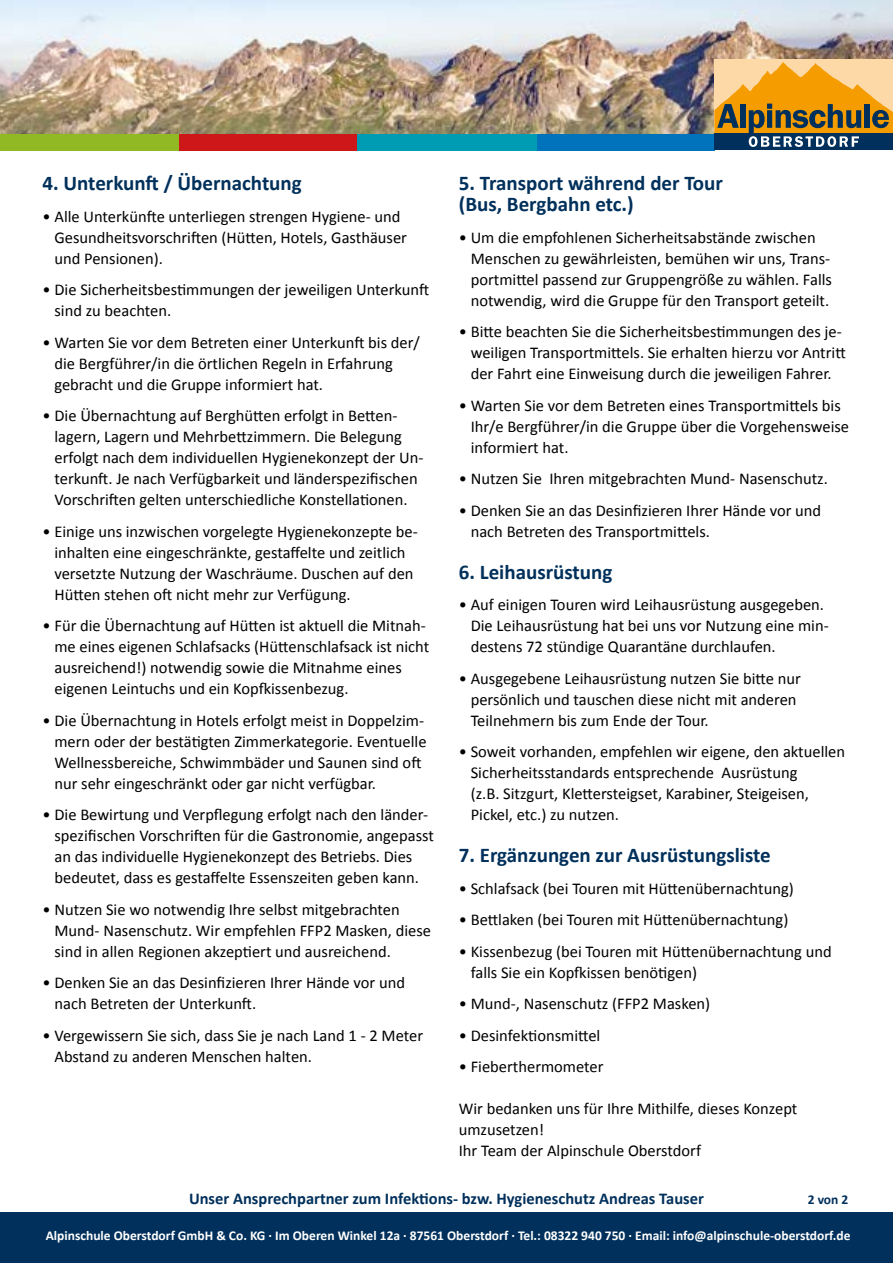
<style>
.page{position:relative;width:893px;height:1263px;background:#fff}
.page>*{position:absolute;margin:0;border:0;box-sizing:border-box;transform-origin:0 0}
.t1{font:700 21px/21px "Calibri";color:#00305b}
.t2{font:16.5px/21px "Calibri";color:#000}
.t3{font:700 16.5px "Calibri";color:#00305b}
.t4{font:700 13.5px "Calibri";color:#fff}
.t5{font:700 13.5px "Calibri";color:#00305b}
</style>
<div class="page">
<div style="left:0;top:1212px;width:893px;height:51px;background:#00305b"></div>
<img style="left:0;top:0;width:893px;height:134px">
<div style="left:536px;top:134px;width:178px;height:16px;background:#0073bc"></div>
<div style="left:179px;top:134px;width:178px;height:16px;background:#cd1719"></div>
<div style="left:357px;top:134px;width:179px;height:16px;background:#009cb4"></div>
<div style="left:714px;top:60px;width:179px;height:74px;background:#fdd9a7"></div>
<div style="left:714px;top:134px;width:179px;height:16px;background:#00305b"></div>
<svg style="left:714px;top:62px;width:179px;height:85px"></svg>
<div style="left:0;top:134px;width:179px;height:16px;background:#90b923"></div>
<p class="t1" style="left:43px;top:172px;width:261px">4. Unterkunft / Übernachtung</p>
<p class="t2" style="left:54px;top:205px;width:354px;text-indent:-12px">• Alle Unterkünfte unterliegen strengen Hygiene- und<br>Gesundheitsvorschriften (Hütten, Hotels, Gasthäuser und Pensionen).</p>
<p class="t2" style="left:54px;top:278px;width:376px;text-indent:-12px">• Die Sicherheitsbestimmungen der jeweiligen Unterkunft sind zu beachten.</p>
<p class="t2" style="left:54px;top:331px;width:367px;text-indent:-12px">• Warten Sie vor dem Betreten einer Unterkunft bis der/ die Bergführer/in die örtlichen Regeln in Erfahrung gebracht und die Gruppe informiert hat.</p>
<p class="t2" style="left:54px;top:404px;width:370px;text-indent:-12px">• Die Übernachtung auf Berghütten erfolgt in Betten&shy;lagern, Lagern und Mehrbettzimmern. Die Belegung erfolgt nach dem individuellen Hygienekonzept der Un&shy;terkunft. Je nach Verfügbarkeit und länderspezifischen Vorschriften gelten unterschiedliche Konstellationen.</p>
<p class="t2" style="left:54px;top:520px;width:365px;text-indent:-12px">• Einige uns inzwischen vorgelegte Hygienekonzepte be&shy;inhalten eine eingeschränkte, gestaffelte und zeitlich versetzte Nutzung der Waschräume. Duschen auf den Hütten stehen oft nicht mehr zur Verfügung.</p>
<p class="t2" style="left:54px;top:614px;width:376px;text-indent:-12px">• Für die Übernachtung auf Hütten ist aktuell die Mitnah&shy;me eines eigenen Schlafsacks (Hüttenschlafsack ist nicht ausreichend!) notwendig sowie die Mitnahme eines eigenen Leintuchs und ein Kopfkissenbezug.</p>
<p class="t2" style="left:54px;top:709px;width:374px;text-indent:-12px">• Die Übernachtung in Hotels erfolgt meist in Doppelzim&shy;mern oder der bestätigten Zimmerkategorie. Eventuelle Wellnessbereiche, Schwimmbäder und Saunen sind oft nur sehr eingeschränkt oder gar nicht verfügbar.</p>
<p class="t2" style="left:54px;top:803px;width:381px;text-indent:-12px">• Die Bewirtung und Verpflegung erfolgt nach den länder&shy;spezifischen Vorschriften für die Gastronomie, angepasst an das individuelle Hygienekonzept des Betriebs. Dies bedeutet, dass es gestaffelte Essenszeiten geben kann.</p>
<p class="t2" style="left:54px;top:898px;width:378px;text-indent:-12px">• Nutzen Sie wo notwendig Ihre selbst mitgebrachten<br>Mund- Nasenschutz. Wir empfehlen FFP2 Masken, diese sind in allen Regionen akzeptiert und ausreichend.</p>
<p class="t2" style="left:54px;top:971px;width:352px;text-indent:-12px">• Denken Sie an das Desinfizieren Ihrer Hände vor und nach Betreten der Unterkunft.</p>
<p class="t2" style="left:54px;top:1024px;width:370px;text-indent:-12px">• Vergewissern Sie sich, dass Sie je nach Land 1 - 2 Meter<br>Abstand zu anderen Menschen halten.</p>
<p class="t1" style="left:459px;top:172px;width:266px">5. Transport während der Tour (Bus, Bergbahn etc.)</p>
<p class="t2" style="left:471px;top:226px;width:363px;text-indent:-12px">• Um die empfohlenen Sicherheitsabstände zwischen Menschen zu gewährleisten, bemühen wir uns, Trans&shy;portmittel passend zur Gruppengröße zu wählen. Falls notwendig, wird die Gruppe für den Transport geteilt.</p>
<p class="t2" style="left:471px;top:320px;width:377px;text-indent:-12px">• Bitte beachten Sie die Sicherheitsbestimmungen des je&shy;weiligen Transportmittels. Sie erhalten hierzu vor Antritt der Fahrt eine Einweisung durch die jeweiligen Fahrer.</p>
<p class="t2" style="left:471px;top:394px;width:380px;text-indent:-12px">• Warten Sie vor dem Betreten eines Transportmittels bis<br>Ihr/e Bergführer/in die Gruppe über die Vorgehensweise informiert hat.</p>
<p class="t2" style="left:459px;top:467px;width:371px">• Nutzen Sie Ihren mitgebrachten Mund- Nasenschutz.</p>
<p class="t2" style="left:471px;top:499px;width:352px;text-indent:-12px">• Denken Sie an das Desinfizieren Ihrer Hände vor und nach Betreten des Transportmittels.</p>
<p class="t1" style="left:459px;top:560px;width:155px">6. Leihausrüstung</p>
<p class="t2" style="left:471px;top:593px;width:360px;text-indent:-12px">• Auf einigen Touren wird Leihausrüstung ausgegeben.<br>Die Leihausrüstung hat bei uns vor Nutzung eine min&shy;destens 72 stündige Quarantäne durchlaufen.</p>
<p class="t2" style="left:471px;top:667px;width:332px;text-indent:-12px">• Ausgegebene Leihausrüstung nutzen Sie bitte nur persönlich und tauschen diese nicht mit anderen<br>Teilnehmern bis zum Ende der Tour.</p>
<p class="t2" style="left:471px;top:740px;width:376px;text-indent:-12px">• Soweit vorhanden, empfehlen wir eigene, den aktuellen Sicherheitsstandards entsprechende Ausrüstung<br>(z.B. Sitzgurt, Klettersteigset, Karabiner, Steigeisen, Pickel, etc.) zu nutzen.</p>
<p class="t1" style="left:459px;top:844px;width:313px">7. Ergänzungen zur Ausrüstungsliste</p>
<p class="t2" style="left:459px;top:877px;width:336px">• Schlafsack (bei Touren mit Hüttenübernachtung)</p>
<p class="t2" style="left:459px;top:908px;width:331px">• Bettlaken (bei Touren mit Hüttenübernachtung)</p>
<p class="t2" style="left:471px;top:940px;width:362px;text-indent:-12px">• Kissenbezug (bei Touren mit Hüttenübernachtung und falls Sie ein Kopfkissen benötigen)</p>
<p class="t2" style="left:459px;top:992px;width:253px">• Mund-, Nasenschutz (FFP2 Masken)</p>
<p class="t2" style="left:459px;top:1024px;width:143px">• Desinfektionsmittel</p>
<p class="t2" style="left:459px;top:1055px;width:146px">• Fieberthermometer</p>
<p class="t2" style="left:459px;top:1097px;width:340px">Wir bedanken uns für Ihre Mithilfe, dieses Konzept umzusetzen!<br>Ihr Team der Alpinschule Oberstdorf</p>
<p class="t3" style="left:189px;top:1188px;width:516px">Unser Ansprechpartner zum Infektions- bzw. Hygieneschutz Andreas Tauser</p>
<p class="t5" style="left:808px;top:1191px;width:42px">2 von 2</p>
<p class="t4" style="left:46px;top:1227px;width:806px">Alpinschule Oberstdorf GmbH &amp; Co. KG · Im Oberen Winkel 12a · 87561 Oberstdorf · Tel.: 08322 940 750 · Email: info@alpinschule-oberstdorf.de</p>
</div>
